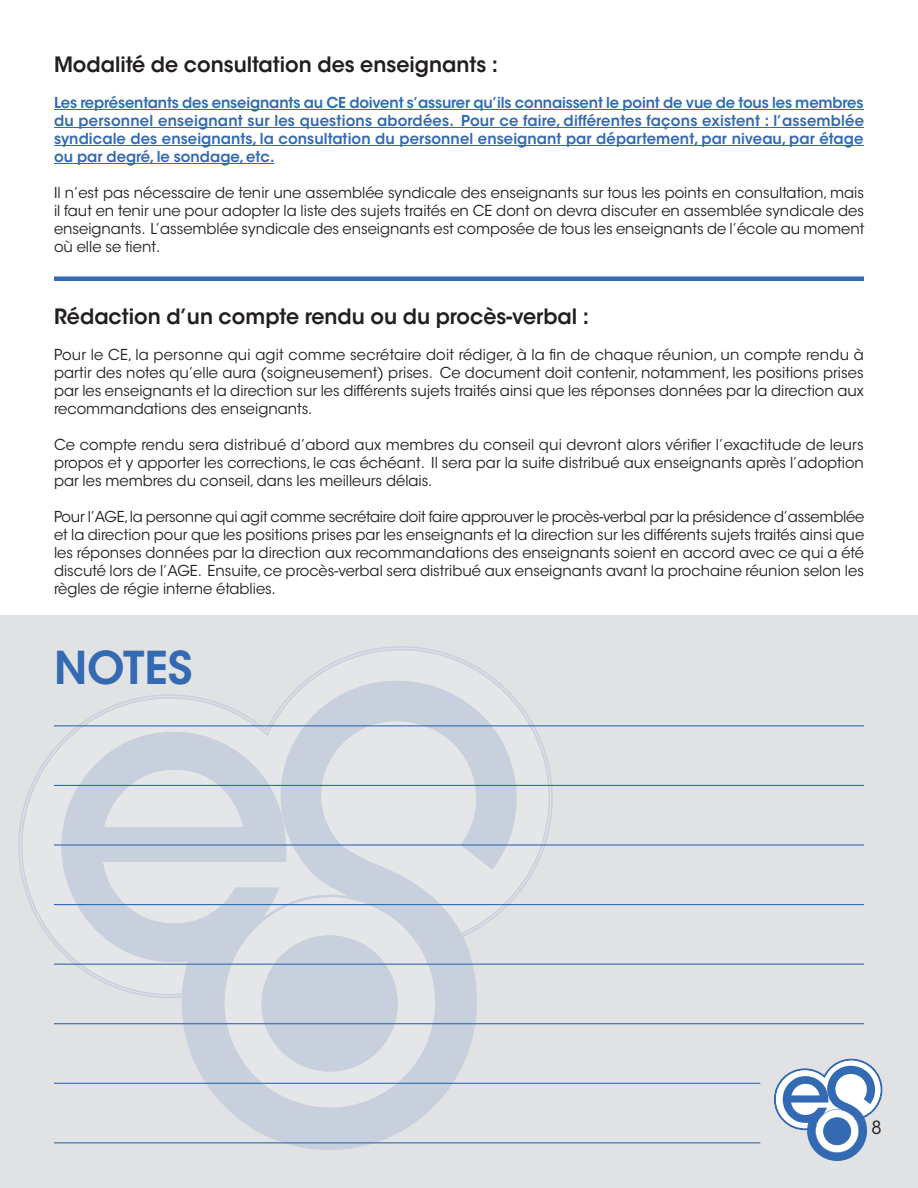
<style>
.page{position:relative;width:918px;height:1188px;background:#fff}
.page>*{position:absolute;margin:0;border:0;box-sizing:border-box;transform-origin:0 0}
.t1{font:600 45px "ITC Avant Garde Std";color:#336ab3}
.t2{font:600 21px "ITC Avant Garde Std";color:#231f20}
.t3{font:18px "ITC Avant Garde Std";color:#231f20}
.t4{font:15px/18px "ITC Avant Garde Std";color:#231f20;text-align:justify}
.t5{font:600 15px/18px "ITC Avant Garde Std";letter-spacing:.005em;color:#336ab3;text-align:justify}
</style>
<div class="page">
<div style="left:0;top:616px;width:918px;height:572px;background:#e1e2e4"></div>
<svg style="left:18px;top:646px;width:536px;height:352px"></svg>
<svg style="left:182px;top:679px;width:345px;height:471px"></svg>
<svg style="left:61px;top:732px;width:225px;height:230px;fill:#c7d0dc"></svg>
<svg style="left:774px;top:1058px;width:109px;height:103px"></svg>
<hr style="left:54px;top:109px;width:810px;height:1px;background:#336ab3">
<hr style="left:54px;top:127px;width:810px;height:1px;background:#336ab3">
<hr style="left:54px;top:145px;width:810px;height:1px;background:#336ab3">
<hr style="left:54px;top:163px;width:220px;height:1px;background:#336ab3">
<div style="left:54px;top:276px;width:810px;height:5px;background:#336ab3"></div>
<hr style="left:54px;top:725px;width:810px;height:1px;background:#336ab3">
<hr style="left:54px;top:785px;width:810px;height:1px;background:#336ab3">
<hr style="left:54px;top:844px;width:810px;height:2px;background:#336ab3">
<hr style="left:54px;top:904px;width:810px;height:1px;background:#336ab3">
<hr style="left:54px;top:964px;width:810px;height:1px;background:#336ab3">
<hr style="left:54px;top:1023px;width:810px;height:1px;background:#336ab3">
<hr style="left:54px;top:1083px;width:706px;height:1px;background:#336ab3">
<hr style="left:54px;top:1142px;width:706px;height:1px;background:#336ab3">
<h2 class="t2" style="left:54px;top:51px;width:446px">Modalité de consultation des enseignants :</h2>
<p class="t5" style="left:54px;top:94px;width:812px">Les représentants des enseignants au CE doivent s’assurer qu’ils connaissent le point de vue de tous les membres du personnel enseignant sur les questions abordées. Pour ce faire, différentes façons existent : l’assemblée syndicale des enseignants, la consultation du personnel enseignant par département, par niveau, par étage ou par degré, le sondage, etc.</p>
<p class="t4" style="left:54px;top:184px;width:812px">Il n’est pas nécessaire de tenir une assemblée syndicale des enseignants sur tous les points en consultation, mais il faut en tenir une pour adopter la liste des sujets traités en CE dont on devra discuter en assemblée syndicale des enseignants. L’assemblée syndicale des enseignants est composée de tous les enseignants de l’école au moment où elle se tient.</p>
<h2 class="t2" style="left:54px;top:303px;width:537px">Rédaction d’un compte rendu ou du procès-verbal :</h2>
<p class="t4" style="left:54px;top:346px;width:811px">Pour le CE, la personne qui agit comme secrétaire doit rédiger, à la fin de chaque réunion, un compte rendu à partir des notes qu’elle aura (soigneusement) prises. Ce document doit contenir, notamment, les positions prises par les enseignants et la direction sur les différents sujets traités ainsi que les réponses données par la direction aux recommandations des enseignants.</p>
<p class="t4" style="left:54px;top:436px;width:812px">Ce compte rendu sera distribué d’abord aux membres du conseil qui devront alors vérifier l’exactitude de leurs propos et y apporter les corrections, le cas échéant. Il sera par la suite distribué aux enseignants après l’adoption par les membres du conseil, dans les meilleurs délais.</p>
<p class="t4" style="left:54px;top:508px;width:812px">Pour l’AGE, la personne qui agit comme secrétaire doit faire approuver le procès-verbal par la présidence d’assemblée et la direction pour que les positions prises par les enseignants et la direction sur les différents sujets traités ainsi que les réponses données par la direction aux recommandations des enseignants soient en accord avec ce qui a été discuté lors de l’AGE. Ensuite, ce procès-verbal sera distribué aux enseignants avant la prochaine réunion selon les règles de régie interne établies.</p>
<h1 class="t1" style="left:54px;top:639px;width:140px">NOTES</h1>
<p class="t3" style="left:872px;top:1117px;width:12px">8</p>
</div>
